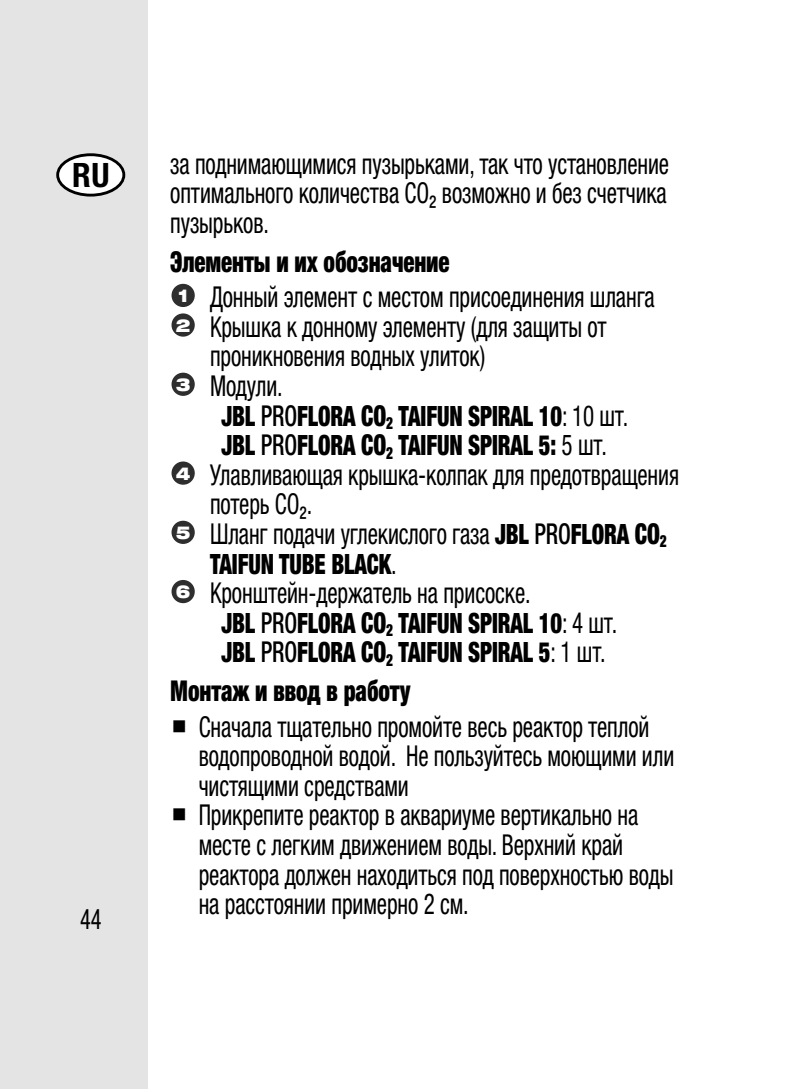
<style>
.page{position:relative;width:806px;height:1089px;background:#fff}
.page>*{position:absolute;margin:0;border:0;box-sizing:border-box;transform-origin:0 0}
.t1{font:700 condensed 33.6px "Helvetica Neue LTW1 G";color:#000}
.t2{font:condensed 28.8px/29.6px "Helvetica Neue LTW1 G";letter-spacing:-.005em;color:#000;scale:.8 1}
.t3{font:900 condensed 28.8px "Helvetica Neue LTW1 G";letter-spacing:-.005em;color:#000;scale:.8 1}
.t4{font:900 condensed 28px/29.6px "Helvetica Neue LTW1 G";letter-spacing:-.005em;color:#000;scale:.8 1}
.t5{font:condensed 28px "Helvetica Neue LTW1 G";color:#000;scale:.8 1}
.s1{font-weight:900}
.s2{font-weight:500;font-size:28.8px}
.s3{font-size:28.8px}
.s4{font-weight:400;font-size:28.8px}
.s5{font-weight:900;font-size:28px}
.s6{font-weight:500}
</style>
<div class="page">
<div style="left:0;top:0;width:147px;height:1089px;background:#e4e4e4"></div>
<div style="left:172px;top:284px;width:22px;height:22px;background:#2e2e2e;border-radius:50%"></div>
<div style="left:171px;top:284px;width:24px;height:23px;border:2px solid #2e2e2e;border-radius:50%"></div>
<div style="left:172px;top:314px;width:22px;height:22px;background:#2e2e2e;border-radius:50%"></div>
<div style="left:171px;top:313px;width:24px;height:24px;border:2px solid #2e2e2e;border-radius:50%"></div>
<div style="left:172px;top:373px;width:22px;height:22px;background:#2e2e2e;border-radius:50%"></div>
<div style="left:171px;top:372px;width:24px;height:24px;border:2px solid #2e2e2e;border-radius:50%"></div>
<div style="left:172px;top:462px;width:22px;height:22px;background:#2e2e2e;border-radius:50%"></div>
<div style="left:171px;top:461px;width:24px;height:24px;border:2px solid #2e2e2e;border-radius:50%"></div>
<div style="left:172px;top:521px;width:22px;height:22px;background:#2e2e2e;border-radius:50%"></div>
<div style="left:171px;top:520px;width:24px;height:24px;border:2px solid #2e2e2e;border-radius:50%"></div>
<div style="left:172px;top:580px;width:22px;height:22px;background:#2e2e2e;border-radius:50%"></div>
<div style="left:171px;top:580px;width:24px;height:23px;border:2px solid #2e2e2e;border-radius:50%"></div>
<div style="left:58px;top:155px;width:66px;height:40px;background:#fff;border-radius:50%"></div>
<div style="left:56px;top:153px;width:69px;height:43px;border:3px solid #000;border-radius:50%"></div>
<p class="t1" style="left:72px;top:155px;width:39px">RU</p>
<p class="t5" style="left:80px;top:902px;width:28px">44</p>
<p class="t2" style="left:170px;top:149px;width:624px;text-align:justify">за поднимающимися пузырьками, так что установление оптимального количества CO₂ возможно и без счетчика пузырьков.</p>
<p class="t2" style="left:170px;top:244px;width:606px;line-height:35.2px"><span class="s1">Элементы и их обозначение<br></span><sup>1</sup> Донный элемент с местом присоединения шланга</p>
<p class="t2" style="left:176px;top:312px;width:539px"><sup>2</sup> Крышка к донному элементу (для защиты от</p>
<p class="t2" style="left:210px;top:341px;width:345px">проникновения водных улиток)</p>
<p class="t2" style="left:176px;top:371px;width:135px"><sup>3</sup> Mодули.</p>
<p class="t4" style="left:221px;top:401px;width:510px">JBL <span class="s2">PRO</span>FLORA <span class="s3">CO</span><sub>2</sub> TAIFUN SPIRAL 10<span class="s4">: 10 шт.<br></span>JBL <span class="s2">PRO</span>FLORA <span class="s3">CO</span><sub>2</sub> TAIFUN SPIRAL 5: <span class="s4">5 шт.</span></p>
<p class="t2" style="left:176px;top:460px;width:630px"><sup>4</sup> Улавливающая крышка-колпак для предотвращения</p>
<p class="t2" style="left:210px;top:489px;width:129px">потерь CO₂.</p>
<p class="t2" style="left:176px;top:519px;width:615px"><sup>5</sup> Шланг подачи углекислого газа <span class="s5">JBL</span> <span class="s6">PRO</span><span class="s5">FLORA</span> <span class="s1">CO</span><sub>2</sub></p>
<p class="t4" style="left:210px;top:549px;width:234px">TAIFUN TUBE BLACK<span class="s4">.</span></p>
<p class="t2" style="left:176px;top:578px;width:445px"><sup>6</sup> Кронштейн-держатель на присоске.</p>
<p class="t4" style="left:221px;top:608px;width:496px">JBL <span class="s2">PRO</span>FLORA <span class="s3">CO</span><sub>2</sub> TAIFUN SPIRAL 10<span class="s4">: 4 шт.<br></span>JBL <span class="s2">PRO</span>FLORA <span class="s3">CO</span><sub>2</sub> TAIFUN SPIRAL 5<span class="s4">: 1 шт.</span></p>
<p class="t3" style="left:170px;top:673px;width:301px">Монтаж и ввод в работу</p>
<p class="t2" style="left:198px;top:711px;width:595px;text-indent:-28px">▪ Сначала тщательно промойте весь реактор теплой водопроводной водой. Не пользуйтесь моющими или чистящими средствами</p>
<p class="t2" style="left:198px;top:800px;width:594px;text-indent:-28px">▪ Прикрепите реактор в аквариуме вертикально на месте с легким движением воды. Верхний край реактора должен находиться под поверхностью воды на расстоянии примерно 2 см.</p>
</div>
